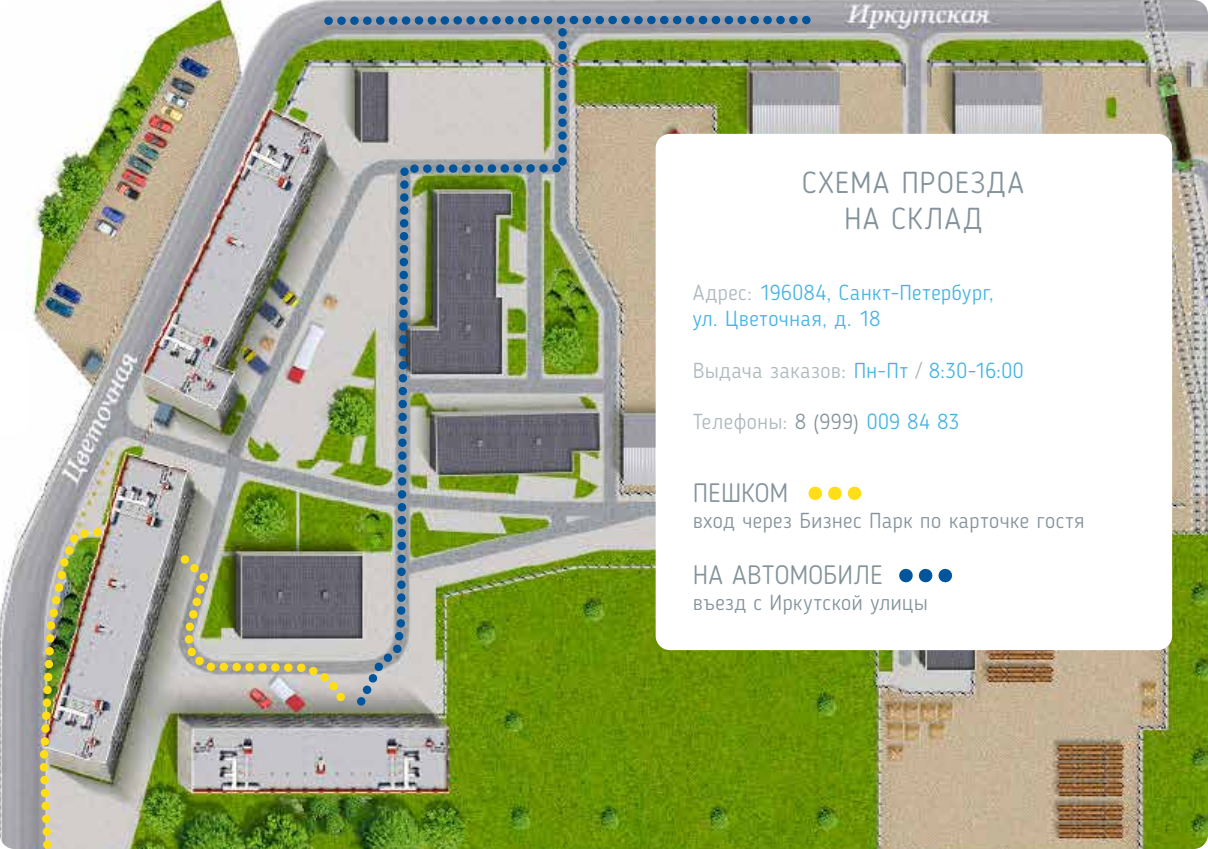
<style>
.page{position:relative;width:1208px;height:849px;background:#fff}
.page>*{position:absolute;margin:0;border:0;box-sizing:border-box;transform-origin:0 0}
.t1{font:300 30.15px/36.2px "Blogger Sans";letter-spacing:.05em;color:#84939b;text-align:center}
.t2{font:300 26.4px "Blogger Sans";letter-spacing:.01em;color:#84939b}
.t3{font:300 21.45px "Blogger Sans";letter-spacing:.02em;color:#84939b}
.t4{font:300 21.45px "Blogger Sans";letter-spacing:.025em;color:#adb8bd}
.t5{font:300 21.45px/25.8px "Blogger Sans";letter-spacing:.025em;color:#47b3e2}
.s1{color:#adb8bd}
.s2{color:#47b3e2}
.s3{color:#84939b}
</style>
<div class="page">
<img style="left:0;top:0;width:1208px;height:849px">
<svg style="left:0;top:331px;width:29px;height:105px"></svg>
<svg style="left:320px;top:12px;width:495px;height:17px;background:#728aa3"></svg>
<img style="left:35px;top:522px;width:76px;height:327px">
<img style="left:347px;top:24px;width:224px;height:694px">
<div style="left:655px;top:134px;width:517px;height:516px;background:#fff;border-radius:14px"></div>
<svg style="left:906px;top:569px;width:40px;height:13px"></svg>
<svg style="left:815px;top:487px;width:40px;height:13px"></svg>
<img style="left:173px;top:547px;width:185px;height:171px">
<h1 class="t1" style="left:802px;top:165px;width:223px">СХЕМА ПРОЕЗДА<br>НА СКЛАД</h1>
<p class="t5" style="left:692px;top:280px;width:302px"><span class="s1">Адрес:</span> 196084, Санкт-Петербург, ул. Цветочная, д. 18</p>
<p class="t4" style="left:692px;top:357px;width:332px">Выдача заказов: <span class="s2">Пн-Пт</span> / <span class="s2">8:30-16:00</span></p>
<p class="t4" style="left:692px;top:409px;width:268px">Телефоны: <span class="s3">8 (999)</span> <span class="s2">009 84 83</span></p>
<p class="t2" style="left:692px;top:477px;width:97px">ПЕШКОМ</p>
<p class="t3" style="left:692px;top:508px;width:393px">вход через Бизнес Парк по карточке гостя</p>
<p class="t2" style="left:692px;top:559px;width:191px">НА АВТОМОБИЛЕ</p>
<p class="t3" style="left:692px;top:590px;width:237px">въезд с Иркутской улицы</p>
</div>
